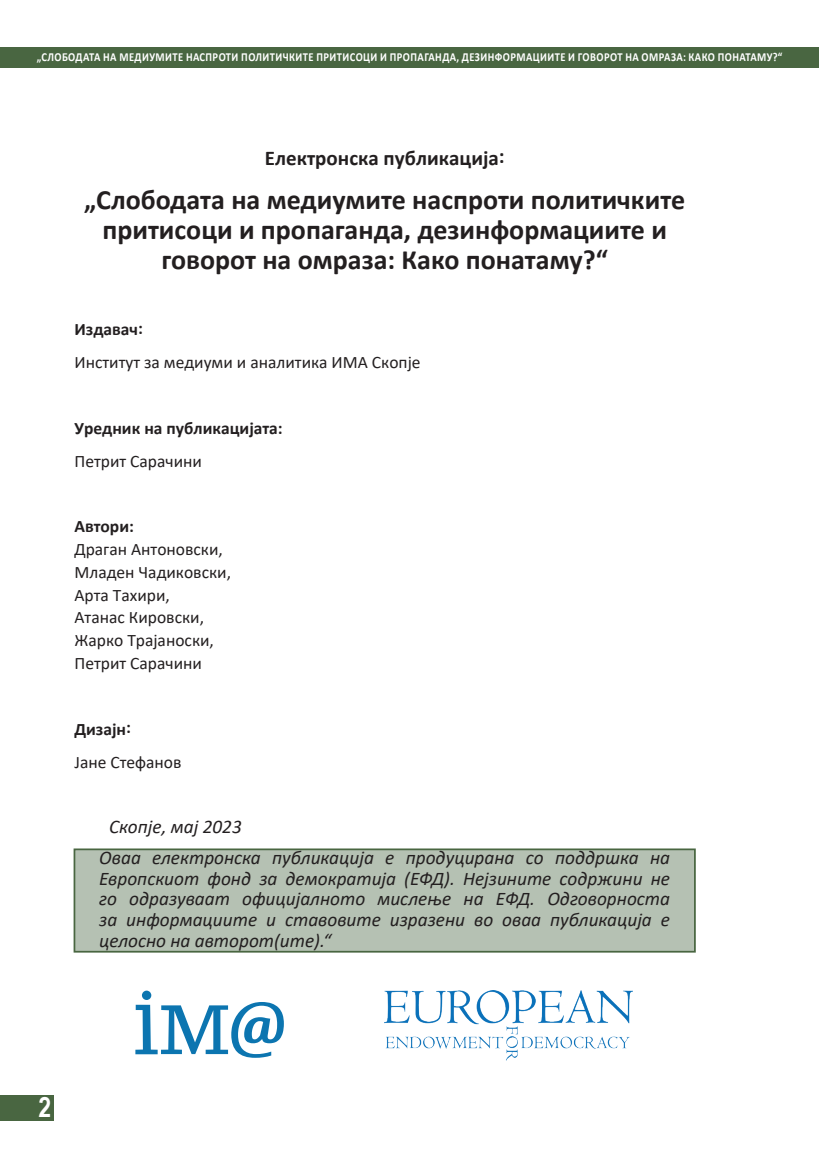
<style>
.page{position:relative;width:819px;height:1166px;background:#fff}
.page>*{position:absolute;margin:0;border:0;box-sizing:border-box;transform-origin:0 0}
.t1{font:700 28px/30.3px "Calibri";color:#231f20;text-align:center}
.t2{font:700 28px "Arial Narrow";color:#fff}
.t3{font:700 21px "Calibri";color:#231f20}
.t4{font:italic 19.25px/20.8px "Calibri";color:#231f20}
.t5{font:17.5px/22.8px "Calibri";color:#231f20}
.t6{font:700 17.5px "Calibri";color:#231f20}
.t7{font:700 12.25px "Calibri";letter-spacing:.04em;color:#fff;scale:.86 1}
</style>
<div class="page">
<div style="left:0;top:1095px;width:54px;height:25px;background:#496641"></div>
<div style="left:0;top:47px;width:819px;height:21px;background:#496641"></div>
<div style="left:74px;top:848px;width:621px;height:104px;background:#b5c1b3;border:2px solid #496641"></div>
<img style="left:384px;top:990px;width:248px;height:71px">
<svg style="left:135px;top:990px;width:149px;height:68px"></svg>
<p class="t7" style="left:37px;top:49px;width:868px">„СЛОБОДАТА НА МЕДИУМИТЕ НАСПРОТИ ПОЛИТИЧКИТЕ ПРИТИСОЦИ И ПРОПАГАНДА, ДЕЗИНФОРМАЦИИТЕ И ГОВОРОТ НА ОМРАЗА: КАКО ПОНАТАМУ?“</p>
<p class="t3" style="left:265px;top:143px;width:241px">Електронска публикација:</p>
<h1 class="t1" style="left:84px;top:184px;width:602px">„Слободата на медиумите наспроти политичките притисоци и пропаганда, дезинформациите и говорот на омраза: Како понатаму?“</h1>
<p class="t6" style="left:74px;top:317px;width:70px">Издавач:</p>
<p class="t5" style="left:74px;top:350px;width:347px">Институт за медиуми и аналитика ИМА Скопје</p>
<p class="t6" style="left:74px;top:415px;width:210px">Уредник на публикацијата:</p>
<p class="t5" style="left:74px;top:449px;width:129px">Петрит Сарачини</p>
<p class="t6" style="left:74px;top:514px;width:61px">Автори:</p>
<p class="t5" style="left:74px;top:537px;width:158px">Драган Антоновски,<br>Младен Чадиковски,<br>Арта Тахири,<br>Атанас Кировски,<br>Жарко Трајаноски,<br>Петрит Сарачини</p>
<p class="t6" style="left:74px;top:716px;width:58px">Дизајн:</p>
<p class="t5" style="left:74px;top:750px;width:109px">Јане Стефанов</p>
<p class="t4" style="left:99px;top:810px;width:572px;line-height:30.6px;text-indent:10px">Скопје, мај 2023<br>Оваа електронска публикација е продуцирана со поддршка на</p>
<p class="t4" style="left:99px;top:867px;width:572px;text-align:justify">Европскиот фонд за демократија (ЕФД). Нејзините содржини не го одразуваат официјалното мислење на EФД. Одговорноста за информациите и ставовите изразени во оваа публикација е целосно на авторот(ите).“</p>
<h1 class="t2" style="left:38px;top:1086px;width:14px">2</h1>
</div>
